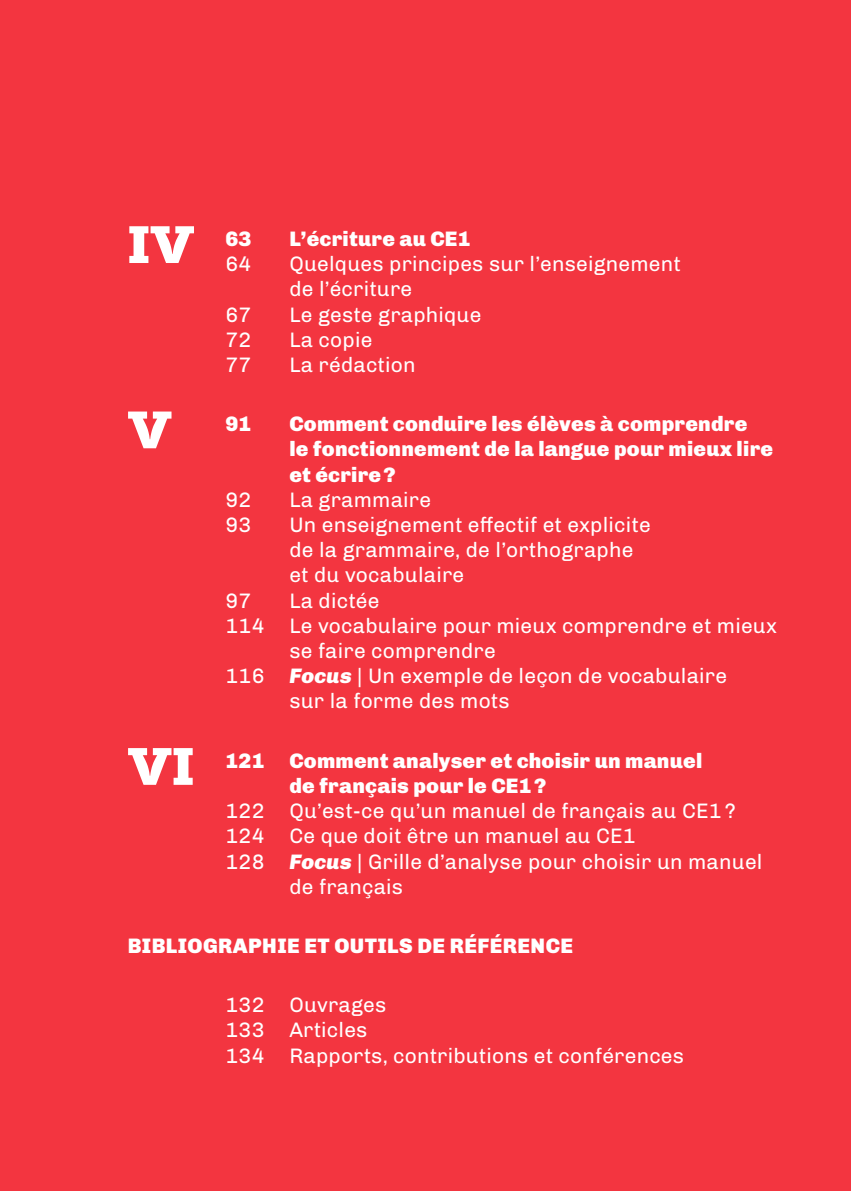
<style>
.page{position:relative;width:851px;height:1191px;background:#fff}
.page>*{position:absolute;margin:0;border:0;box-sizing:border-box;transform-origin:0 0}
.t1{font:800 52.5px "Hernandez Niu W00";color:#fff}
.t2{font:21px/25.2px "Chivo";letter-spacing:.01em;color:#fff}
.t3{font:900 21px/25.2px "Chivo";letter-spacing:.01em;color:#fff}
.s1{font-weight:900;font-style:italic}
</style>
<div class="page">
<div style="left:0;top:0;width:850px;height:1191px;background:#f33540"></div>
<h1 class="t1" style="left:128px;top:211px;width:68px">IV</h1>
<h1 class="t1" style="left:128px;top:397px;width:46px">V</h1>
<p class="t3" style="left:225px;top:225px;width:28px">63</p>
<p class="t3" style="left:289px;top:225px;width:183px">L’écriture au CE1</p>
<p class="t2" style="left:225px;top:250px;width:28px">64</p>
<p class="t2" style="left:289px;top:250px;width:393px">Quelques principes sur l’enseignement de l’écriture</p>
<p class="t2" style="left:225px;top:300px;width:28px">67</p>
<p class="t2" style="left:289px;top:300px;width:194px">Le geste graphique</p>
<p class="t2" style="left:225px;top:326px;width:28px">72</p>
<p class="t2" style="left:289px;top:326px;width:84px">La copie</p>
<p class="t2" style="left:225px;top:351px;width:28px">77</p>
<p class="t2" style="left:289px;top:351px;width:128px">La rédaction</p>
<p class="t3" style="left:225px;top:410px;width:28px">91</p>
<p class="t3" style="left:289px;top:410px;width:485px">Comment conduire les élèves à comprendre<br>le fonctionnement de la langue pour mieux lire et écrire ?</p>
<p class="t2" style="left:225px;top:486px;width:28px">92</p>
<p class="t2" style="left:289px;top:486px;width:143px">La grammaire</p>
<p class="t2" style="left:225px;top:511px;width:28px">93</p>
<p class="t2" style="left:289px;top:511px;width:363px">Un enseignement effectif et explicite de la grammaire, de l’orthographe et du vocabulaire</p>
<p class="t2" style="left:225px;top:586px;width:28px">97</p>
<p class="t2" style="left:289px;top:586px;width:92px">La dictée</p>
<p class="t2" style="left:225px;top:612px;width:553px">114 Le vocabulaire pour mieux comprendre et mieux</p>
<p class="t2" style="left:289px;top:637px;width:208px">se faire comprendre</p>
<p class="t2" style="left:225px;top:662px;width:503px">116 <span class="s1">Focus</span> | Un exemple de leçon de vocabulaire</p>
<p class="t2" style="left:289px;top:687px;width:222px">sur la forme des mots</p>
<h1 class="t1" style="left:128px;top:733px;width:68px">VI</h1>
<p class="t3" style="left:289px;top:747px;width:414px;text-indent:-64px">121 Comment analyser et choisir un manuel de français pour le CE1 ?</p>
<p class="t2" style="left:225px;top:797px;width:511px">122 Qu’est-ce qu’un manuel de français au CE1 ?</p>
<p class="t2" style="left:225px;top:822px;width:412px">124 Ce que doit être un manuel au CE1</p>
<p class="t2" style="left:225px;top:847px;width:538px">128 <span class="s1">Focus</span> | Grille d’analyse pour choisir un manuel</p>
<p class="t2" style="left:289px;top:872px;width:115px">de français</p>
<p class="t3" style="left:128px;top:932px;width:447px">BIBLIOGRAPHIE ET OUTILS DE RÉFÉRENCE</p>
<p class="t2" style="left:225px;top:991px;width:460px">132 Ouvrages<br>133 Articles<br>134 Rapports, contributions et conférences</p>
</div>
